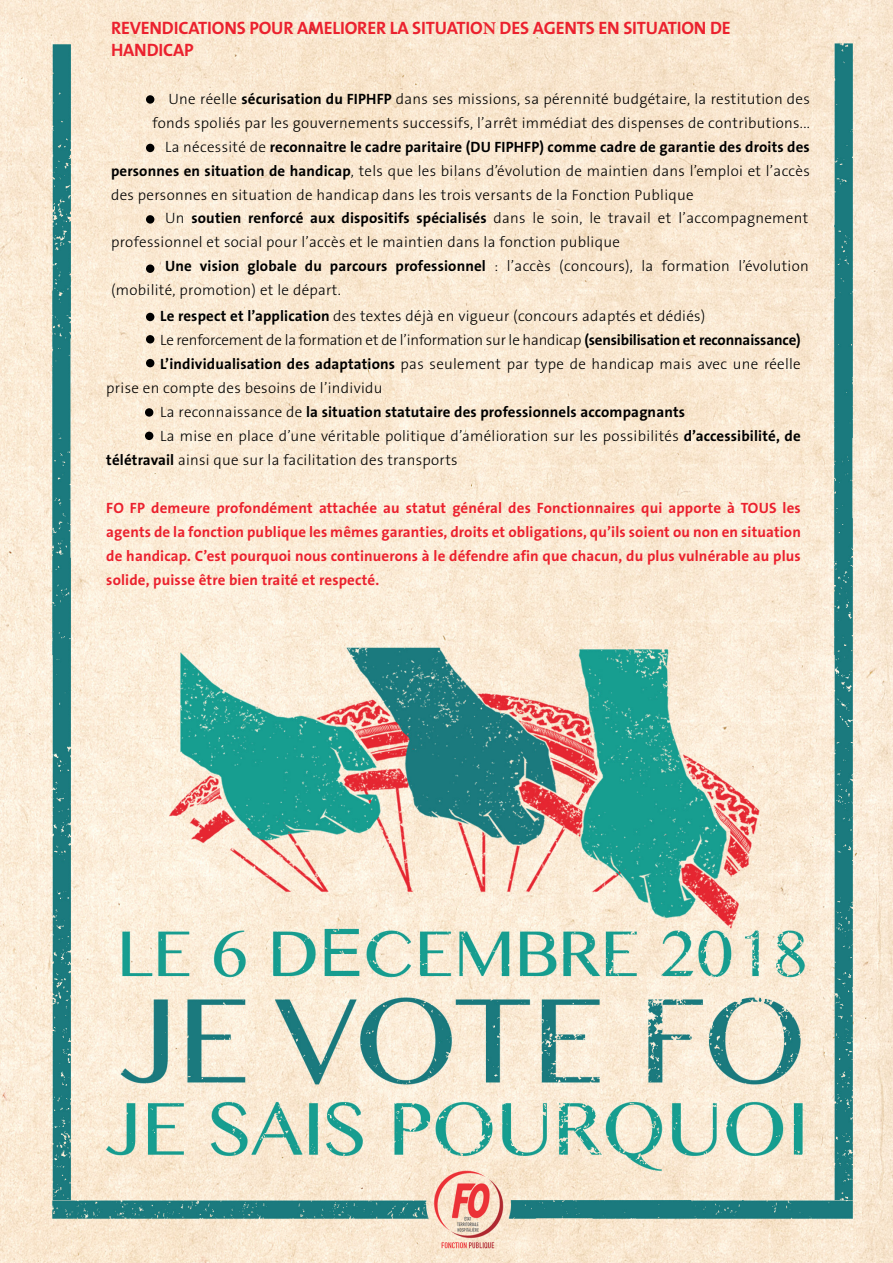
<style>
.page{position:relative;width:893px;height:1263px;background:#fff}
.page>*{position:absolute;margin:0;border:0;box-sizing:border-box;transform-origin:0 0}
.t1{font:700 18px/21.6px "The Sans B7";letter-spacing:-.01em;color:#eb212e}
.t2{font:300 15px/24px "The Sans B3";letter-spacing:.02em;color:#000}
.t3{font:700 15px/24px "The Sans B7";letter-spacing:.01em;color:#eb212e;text-align:justify}
.t4{font:700 15px "The Sans B7";letter-spacing:.01em;color:#000}
.t5{font:300 15px "The Sans B3";letter-spacing:-.01em;color:#000}
.s1{font-family:"Minion Pro"}
.s2{font-family:"The Sans B7";font-weight:700}
.s3{font-family:"The Sans B3";font-weight:300}
</style>
<div class="page">
<img style="left:0;top:0;width:893px;height:1263px">
<div style="left:146px;top:95px;width:8px;height:9px;background:#000;border-radius:50%"></div>
<div style="left:146px;top:144px;width:8px;height:8px;background:#000;border-radius:50%"></div>
<div style="left:146px;top:215px;width:8px;height:9px;background:#000;border-radius:50%"></div>
<div style="left:146px;top:264px;width:8px;height:9px;background:#000;border-radius:50%"></div>
<div style="left:146px;top:313px;width:8px;height:8px;background:#000;border-radius:50%"></div>
<div style="left:146px;top:335px;width:8px;height:8px;background:#000;border-radius:50%"></div>
<div style="left:146px;top:359px;width:8px;height:8px;background:#000;border-radius:50%"></div>
<div style="left:145px;top:408px;width:8px;height:9px;background:#000;border-radius:50%"></div>
<div style="left:145px;top:432px;width:8px;height:8px;background:#000;border-radius:50%"></div>
<p class="t1" style="left:111px;top:18px;width:621px">REVENDICATIONS POUR AMELIORER LA SITUATIO<span class="s1">N</span> DES AGENTS EN SITUATION DE<br>HANDICAP</p>
<p class="t2" style="left:168px;top:87px;width:643px">Une réelle <span class="s2">sécurisation du FIPHFP</span> dans ses missions, sa pérennité budgétaire, la restitution des</p>
<p class="t2" style="left:152px;top:111px;width:659px">fonds spoliés par les gouvernements successifs, l’arrêt immédiat des dispenses de contributions...</p>
<p class="t4" style="left:165px;top:139px;width:646px"><span class="s3">La nécessité de</span> reconnaitre le cadre paritaire (DU FIPHFP) comme cadre de garantie des droits des</p>
<p class="t2" style="left:111px;top:159px;width:700px"><span class="s2">personnes en situation de handicap</span>, tels que les bilans d’évolution de maintien dans l’emploi et l’accès</p>
<p class="t2" style="left:111px;top:183px;width:584px">des personnes en situation de handicap dans les trois versants de la Fonction Publique</p>
<p class="t2" style="left:165px;top:207px;width:645px">Un <span class="s2">soutien renforcé aux dispositifs spécialisés</span> dans le soin, le travail et l’accompagnement</p>
<p class="t2" style="left:111px;top:231px;width:510px">professionnel et social pour l’accès et le maintien dans la fonction publique</p>
<p class="t2" style="left:165px;top:255px;width:645px"><span class="s2">Une vision globale du parcours professionnel</span> : l’accès (concours), la formation l’évolution</p>
<p class="t2" style="left:111px;top:279px;width:231px">(mobilité, promotion) et le départ.</p>
<p class="t2" style="left:160px;top:305px;width:546px"><span class="s2">Le respect et l’application</span> des textes déjà en vigueur (concours adaptés et dédiés)</p>
<p class="t5" style="left:160px;top:332px;width:642px">Le renforcement de la formation et de l’information sur le handicap <span class="s2">(sensibilisation et reconnaissance)</span></p>
<p class="t2" style="left:106px;top:353px;width:696px;text-indent:54px"><span class="s2">L’individualisation des adaptations</span> pas seulement par type de handicap mais avec une réelle prise en compte des besoins de l’individu</p>
<p class="t4" style="left:160px;top:404px;width:526px"><span class="s3">La reconnaissance de</span> la situation statutaire des professionnels accompagnants</p>
<p class="t2" style="left:106px;top:425px;width:696px;text-indent:54px">La mise en place d’une véritable politique d’amélioration sur les possibilités <span class="s2">d’accessibilité, de télétravail</span> ainsi que sur la facilitation des transports</p>
<p class="t3" style="left:106px;top:496px;width:696px">FO FP demeure profondément attachée au statut général des Fonctionnaires qui apporte à TOUS les agents de la fonction publique les mêmes garanties, droits et obligations, qu’ils soient ou non en situation de handicap. C’est pourquoi nous continuerons à le défendre afin que chacun, du plus vulnérable au plus solide, puisse être bien traité et respecté.</p>
</div>
